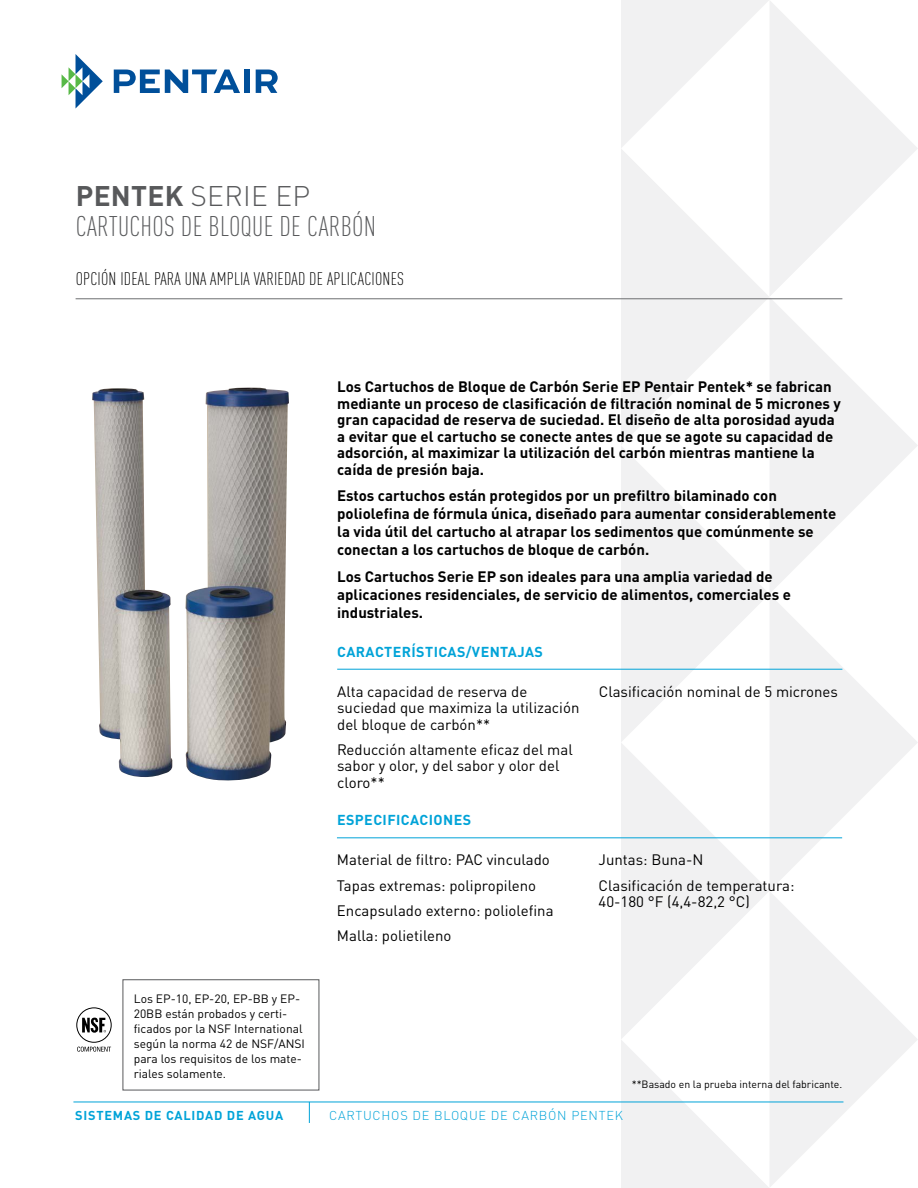
<style>
.page{position:relative;width:918px;height:1188px;background:#fff}
.page>*{position:absolute;margin:0;border:0;box-sizing:border-box;transform-origin:0 0}
.t1{font:300 condensed 28.05px/30px "DIN Pro";letter-spacing:.01em;color:#58595b}
.t2{font:300 condensed 18px "DIN Pro";letter-spacing:.01em;color:#000}
.t3{font:700 15px/16.5px "DIN Pro";color:#000}
.t4{font:15px/16.5px "DIN Pro";color:#000}
.t5{font:700 14.25px "DIN Pro";letter-spacing:.03em;color:#00a3d8}
.t6{font:300 12.75px "DIN Pro";letter-spacing:.06em;color:#00a3d8}
.t7{font:700 12.75px "DIN Pro";letter-spacing:.06em;color:#00a3d8}
.t8{font:12px/15px "DIN Pro";color:#000}
.t9{font:10.5px "DIN Pro";color:#000}
.s1{font-weight:700;font-stretch:normal}
.s2{font-stretch:normal}
</style>
<div class="page">
<svg style="left:621px;top:0;width:296px;height:148px"></svg>
<svg style="left:621px;top:148px;width:297px;height:297px;fill:#f3f3f4"></svg>
<svg style="left:621px;top:445px;width:297px;height:297px;fill:#f2f2f3"></svg>
<svg style="left:621px;top:742px;width:297px;height:445px;fill:#f1f1f2"></svg>
<svg style="left:621px;top:1039px;width:149px;height:149px"></svg>
<hr style="left:73px;top:1102px;width:770px;height:1px;background:#00a3d8">
<svg style="left:309px;top:1102px;width:1px;height:21px"></svg>
<svg style="left:62px;top:54px;width:41px;height:55px"></svg>
<svg style="left:114px;top:70px;width:126px;height:23px"></svg>
<div style="left:244px;top:70px;width:5px;height:23px;background:#004f9a"></div>
<svg style="left:256px;top:70px;width:22px;height:23px"></svg>
<hr style="left:76px;top:298px;width:766px;height:1px;background:#6d6e71">
<hr style="left:337px;top:669px;width:505px;height:1px;background:#00a3d8">
<hr style="left:337px;top:837px;width:505px;height:1px;background:#00a3d8">
<img style="left:92px;top:388px;width:197px;height:393px">
<div style="left:76px;top:1007px;width:36px;height:36px;border:1px solid #000;border-radius:50%"></div>
<svg style="left:82px;top:1018px;width:24px;height:15px"></svg>
<svg style="left:77px;top:1047px;width:34px;height:5px"></svg>
<h1 class="t1" style="left:76px;top:179px;width:302px"><span class="s1">PENTEK</span> <span class="s2">SERIE EP<br></span>CARTUCHOS DE BLOQUE DE CARBÓN</h1>
<p class="t2" style="left:76px;top:266px;width:330px">OPCIÓN IDEAL PARA UNA AMPLIA VARIEDAD DE APLICACIONES</p>
<p class="t3" style="left:337px;top:377px;width:505px">Los Cartuchos de Bloque de Carbón Serie EP Pentair Pentek* se fabrican mediante un proceso de clasificación de filtración nominal de 5 micrones y gran capacidad de reserva de suciedad. El diseño de alta porosidad ayuda a evitar que el cartucho se conecte antes de que se agote su capacidad de adsorción, al maximizar la utilización del carbón mientras mantiene la caída de presión baja.</p>
<p class="t3" style="left:337px;top:485px;width:501px;line-height:18px">Estos cartuchos están protegidos por un prefiltro bilaminado con poliolefina de fórmula única, diseñado para aumentar considerablemente la vida útil del cartucho al atrapar los sedimentos que comúnmente se conectan a los cartuchos de bloque de carbón.</p>
<p class="t3" style="left:337px;top:566px;width:455px;line-height:18px">Los Cartuchos Serie EP son ideales para una amplia variedad de aplicaciones residenciales, de servicio de alimentos, comerciales e industriales.</p>
<p class="t5" style="left:337px;top:640px;width:207px">CARACTERÍSTICAS/VENTAJAS</p>
<p class="t4" style="left:337px;top:682px;width:244px">Alta capacidad de reserva de suciedad que maximiza la utilización del bloque de carbón**</p>
<p class="t4" style="left:337px;top:740px;width:237px">Reducción altamente eficaz del mal sabor y olor, y del sabor y olor del cloro**</p>
<p class="t5" style="left:337px;top:808px;width:136px">ESPECIFICACIONES</p>
<p class="t4" style="left:599px;top:682px;width:241px">Clasificación nominal de 5 micrones</p>
<p class="t8" style="left:134px;top:990px;width:173px">Los EP-10, EP-20, EP-BB y EP-<br>20BB están probados y certi&shy;ficados por la NSF International según la norma 42 de NSF/ANSI para los requisitos de los mate&shy;riales solamente.</p>
<p class="t4" style="left:337px;top:846px;width:218px;line-height:25.2px">Material de filtro: PAC vinculado<br>Tapas extremas: polipropileno<br>Encapsulado externo: poliolefina<br>Malla: polietileno</p>
<p class="t4" style="left:599px;top:846px;width:197px;line-height:25.2px">Juntas: Buna-N<br>Clasificación de temperatura:</p>
<p class="t4" style="left:599px;top:892px;width:153px">40-180 °F (4,4-82,2 °C)</p>
<p class="t9" style="left:632px;top:1076px;width:212px">**Basado en la prueba interna del fabricante.</p>
<p class="t7" style="left:75px;top:1105px;width:210px">SISTEMAS DE CALIDAD DE AGUA</p>
<p class="t6" style="left:329px;top:1106px;width:295px">CARTUCHOS DE BLOQUE DE CARBÓN PENTEK</p>
</div>
